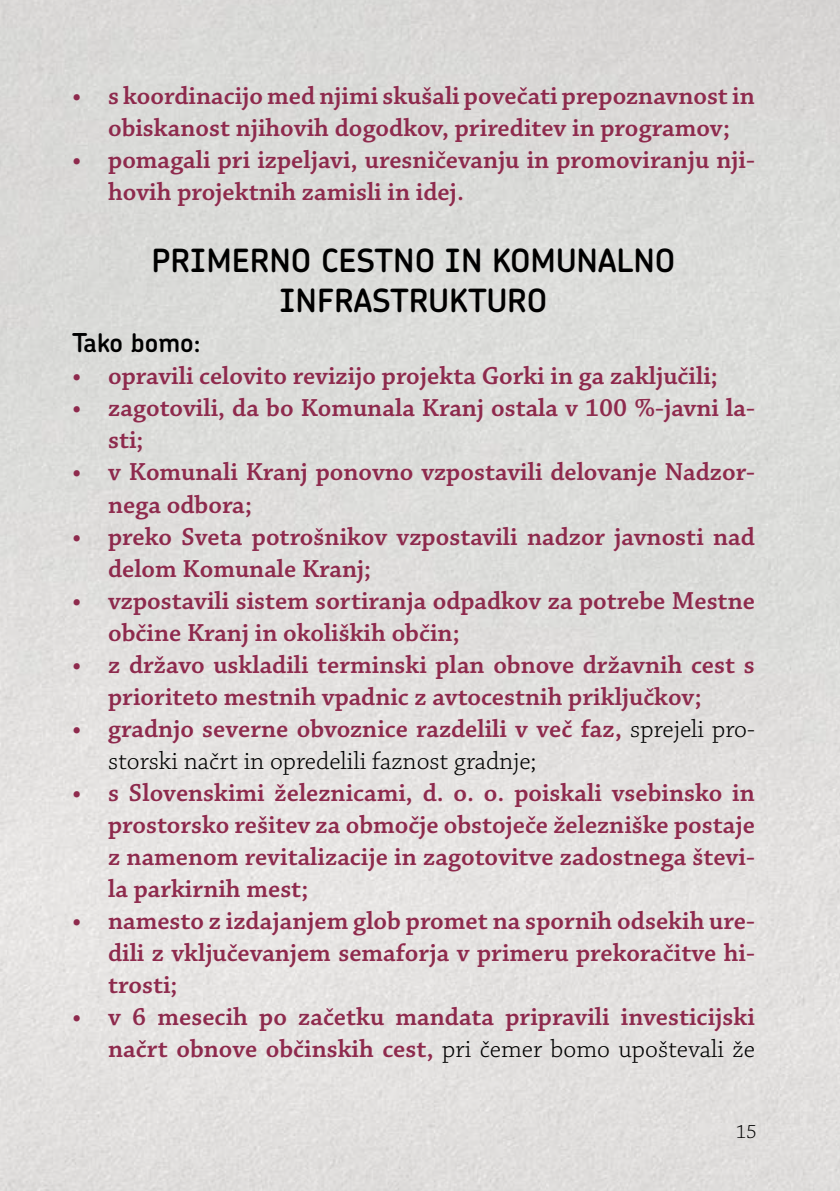
<style>
.page{position:relative;width:840px;height:1191px;background:#fff}
.page>*{position:absolute;margin:0;border:0;box-sizing:border-box;transform-origin:0 0}
.t1{font:32px/40px "Chevin Plus Demi";color:#000;text-align:center}
.t2{font:600 26px/32px "Chaparral Pro";color:#8e2a4d}
.t3{font:300 26px/32px "Chaparral Pro";color:#000}
.t4{font:26px "Chevin Plus Demi";color:#000}
.t5{font:300 20px "Chaparral Pro";color:#000}
.s1{font-weight:600;color:#8e2a4d}
.s2{font-weight:300;color:#000}
</style>
<div class="page">
<p class="t2" style="left:72px;top:81px;width:683px;text-align:center">• s koordinacijo med njimi skušali povečati prepoznavnost in obiskanost njihovih dogodkov, prireditev in programov;</p>
<p class="t2" style="left:108px;top:145px;width:648px;text-indent:-36px">• pomagali pri izpeljavi, uresničevanju in promoviranju nji&shy;hovih projektnih zamisli in idej.</p>
<p class="t1" style="left:151px;top:240px;width:525px">PRIMERNO CESTNO IN KOMUNALNO<br>INFRASTRUKTURO</p>
<p class="t4" style="left:72px;top:326px;width:130px">Tako bomo:</p>
<p class="t2" style="left:72px;top:361px;width:647px">• opravili celovito revizijo projekta Gorki in ga zaključili;</p>
<p class="t2" style="left:108px;top:393px;width:648px;text-indent:-36px">• zagotovili, da bo Komunala Kranj ostala v 100 %-javni la&shy;sti;</p>
<p class="t2" style="left:108px;top:457px;width:647px;text-indent:-36px">• v Komunali Kranj ponovno vzpostavili delovanje Nadzor&shy;nega odbora;</p>
<p class="t2" style="left:108px;top:521px;width:648px;text-indent:-36px">• preko Sveta potrošnikov vzpostavili nadzor javnosti nad delom Komunale Kranj;</p>
<p class="t2" style="left:108px;top:585px;width:647px;text-indent:-36px">• vzpostavili sistem sortiranja odpadkov za potrebe Mestne občine Kranj in okoliških občin;</p>
<p class="t2" style="left:108px;top:649px;width:647px;text-indent:-36px">• z državo uskladili terminski plan obnove državnih cest s prioriteto mestnih vpadnic z avtocestnih priključkov;</p>
<p class="t3" style="left:108px;top:713px;width:647px;text-indent:-36px"><span class="s1">• gradnjo severne obvoznice razdelili v več faz,</span> sprejeli pro&shy;storski načrt in opredelili faznost gradnje;</p>
<p class="t2" style="left:108px;top:777px;width:648px;text-align:justify;text-indent:-36px">• s Slovenskimi železnicami, d. o. o. poiskali vsebinsko in prostorsko rešitev za območje obstoječe železniške postaje z namenom revitalizacije in zagotovitve zadostnega števi&shy;la parkirnih mest;</p>
<p class="t2" style="left:108px;top:905px;width:647px;text-align:justify;text-indent:-36px">• namesto z izdajanjem glob promet na spornih odsekih ure&shy;dili z vključevanjem semaforja v primeru prekoračitve hi&shy;trosti;</p>
<p class="t2" style="left:72px;top:1001px;width:684px;text-align:right">• v 6 mesecih po začetku mandata pripravili investicijski načrt obnove občinskih cest, <span class="s2">pri čemer bomo upoštevali že</span></p>
<p class="t5" style="left:735px;top:1120px;width:22px">15</p>
</div>
